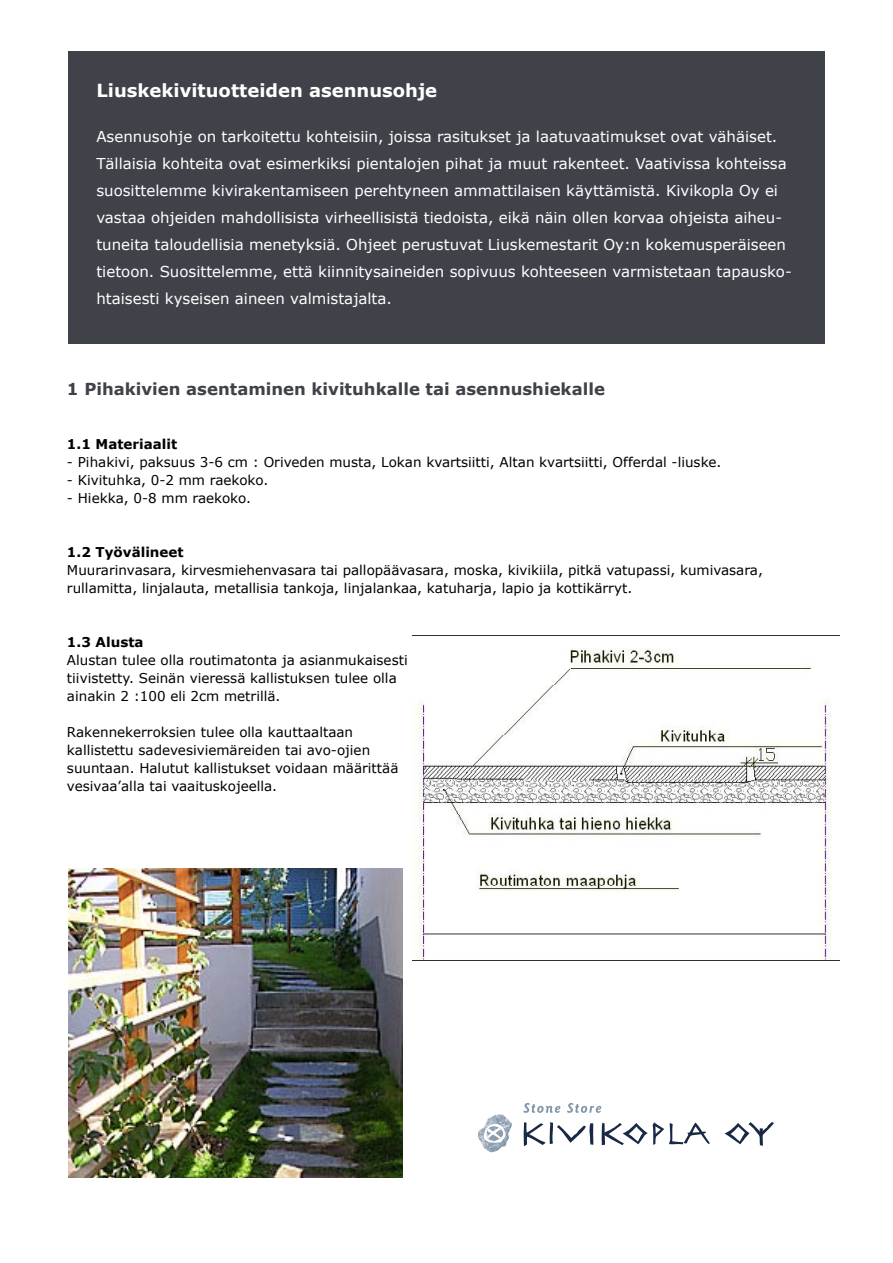
<style>
.page{position:relative;width:893px;height:1263px;background:#fff}
.page>*{position:absolute;margin:0;border:0;box-sizing:border-box;transform-origin:0 0}
.t1{font:700 18px "Verdana";color:#fff}
.t2{font:700 16.5px "Verdana";color:#3f4249}
.t3{font:15px/27px "Verdana";color:#fff}
.t4{font:13.5px "Verdana";color:#000}
.t5{font:700 13.5px "Verdana";color:#000}
</style>
<div class="page">
<div style="left:68px;top:51px;width:757px;height:292px;background:#3f4249"></div>
<img style="left:413px;top:648px;width:419px;height:312px">
<img style="left:68px;top:868px;width:335px;height:310px">
<img style="left:478px;top:1128px;width:27px;height:24px">
<svg style="left:725px;top:1122px;width:49px;height:24px"></svg>
<svg style="left:483px;top:1103px;width:227px;height:43px"></svg>
<p class="t1" style="left:96px;top:79px;width:342px">Liuskekivituotteiden asennusohje</p>
<p class="t3" style="left:96px;top:123px;width:697px">Asennusohje on tarkoitettu kohteisiin, joissa rasitukset ja laatuvaatimukset ovat vähäiset.<br>Tällaisia kohteita ovat esimerkiksi pientalojen pihat ja muut rakenteet. Vaativissa kohteissa suosittelemme kivirakentamiseen perehtyneen ammattilaisen käyttämistä. Kivikopla Oy ei vastaa ohjeiden mahdollisista virheellisistä tiedoista, eikä näin ollen korvaa ohjeista aiheu&shy;tuneita taloudellisia menetyksiä. Ohjeet perustuvat Liuskemestarit Oy:n kokemusperäiseen tietoon. Suosittelemme, että kiinnitysaineiden sopivuus kohteeseen varmistetaan tapausko&shy;htaisesti kyseisen aineen valmistajalta.</p>
<p class="t2" style="left:67px;top:378px;width:539px">1 Pihakivien asentaminen kivituhkalle tai asennushiekalle</p>
<p class="t5" style="left:67px;top:435px;width:112px">1.1 Materiaalit</p>
<p class="t4" style="left:67px;top:453px;width:656px">- Pihakivi, paksuus 3-6 cm : Oriveden musta, Lokan kvartsiitti, Altan kvartsiitti, Offerdal -liuske.</p>
<p class="t4" style="left:67px;top:471px;width:203px">- Kivituhka, 0-2 mm raekoko.</p>
<p class="t4" style="left:67px;top:489px;width:186px">- Hiekka, 0-8 mm raekoko.</p>
<p class="t5" style="left:67px;top:543px;width:118px">1.2 Työvälineet</p>
<p class="t4" style="left:67px;top:561px;width:697px">Muurarinvasara, kirvesmiehenvasara tai pallopäävasara, moska, kivikiila, pitkä vatupassi, kumivasara,</p>
<p class="t4" style="left:67px;top:579px;width:567px">rullamitta, linjalauta, metallisia tankoja, linjalankaa, katuharja, lapio ja kottikärryt.</p>
<p class="t5" style="left:67px;top:633px;width:78px">1.3 Alusta</p>
<p class="t4" style="left:67px;top:651px;width:342px">Alustan tulee olla routimatonta ja asianmukaisesti</p>
<p class="t4" style="left:67px;top:669px;width:331px">tiivistetty. Seinän vieressä kallistuksen tulee olla</p>
<p class="t4" style="left:67px;top:687px;width:215px">ainakin 2 :100 eli 2cm metrillä.</p>
<p class="t4" style="left:67px;top:723px;width:288px">Rakennekerroksien tulee olla kauttaaltaan</p>
<p class="t4" style="left:67px;top:741px;width:305px">kallistettu sadevesiviemäreiden tai avo-ojien</p>
<p class="t4" style="left:67px;top:759px;width:333px">suuntaan. Halutut kallistukset voidaan määrittää</p>
<p class="t4" style="left:67px;top:777px;width:212px">vesivaa’alla tai vaaituskojeella.</p>
</div>
